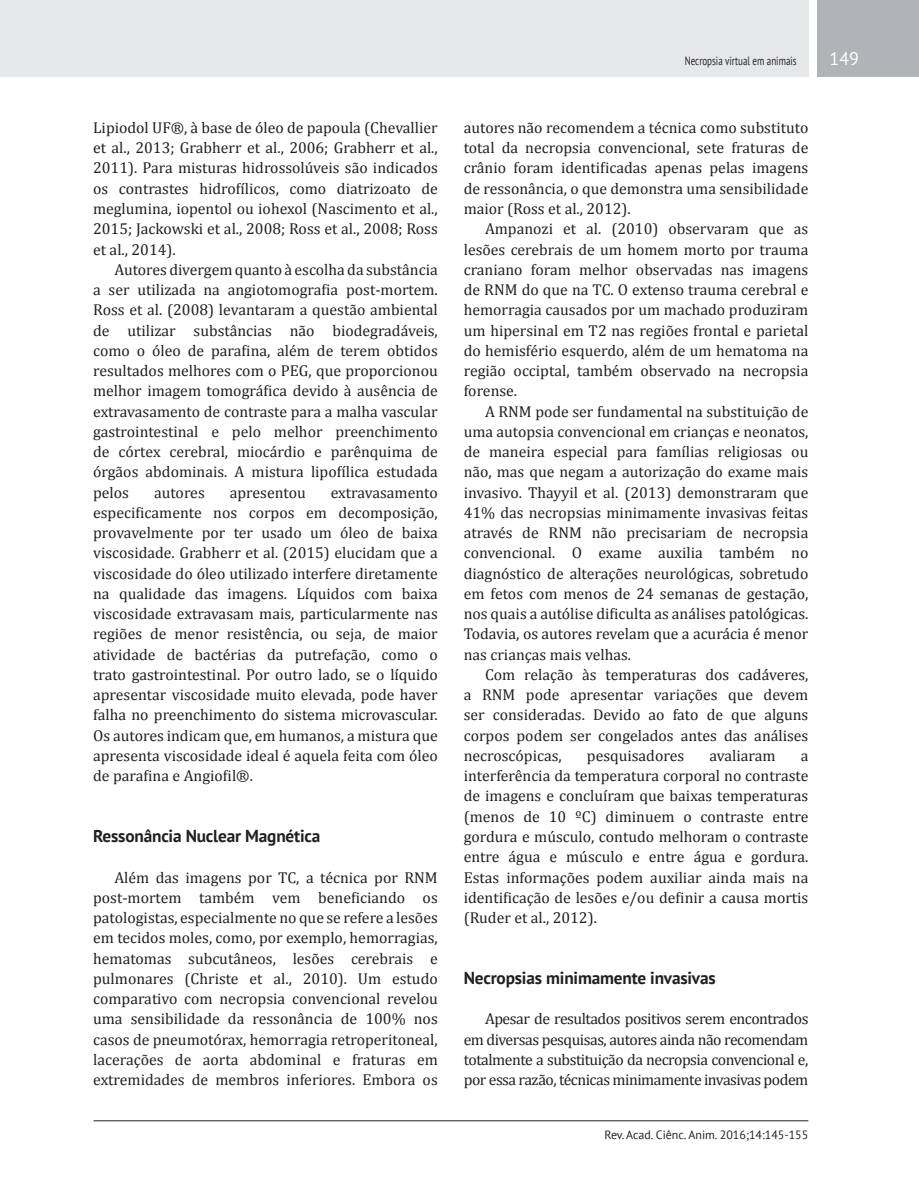
<style>
.page{position:relative;width:919px;height:1191px;background:#fff}
.page>*{position:absolute;margin:0;border:0;box-sizing:border-box;transform-origin:0 0}
.t1{font:18px "PT Sans";color:#fff}
.Título_1{font:700 17.25px "PT Sans";letter-spacing:-.01em;color:#231f20}
.TEXTO{font:15.75px/20.2px "Cambria";color:#231f20;text-align:justify}
.t2{font:12px "PT Sans";color:#231f20}
.t3{font:12px "PT Sans";color:#231f20;scale:.75 1}
</style>
<div class="page">
<div style="left:0;top:0;width:808px;height:77px;background:#e6e7e9"></div>
<div style="left:816px;top:0;width:102px;height:77px;background:#b2b3b7"></div>
<hr style="left:94px;top:1120px;width:714px;height:1px;background:#231f20">
<p class="TEXTO" style="left:93px;top:117px;width:346px">Lipiodol UF®, à base de óleo de papoula (Chevallier et al., 2013; Grabherr et al., 2006; Grabherr et al., 2011). Para misturas hidrossolúveis são indicados os contrastes hidrofílicos, como diatrizoato de meglumina, iopentol ou iohexol (Nascimento et al., 2015; Jackowski et al., 2008; Ross et al., 2008; Ross et al., 2014).</p>
<p class="TEXTO" style="left:93px;top:259px;width:346px;text-indent:21px">Autores divergem quanto à escolha da substância a ser utilizada na angiotomografia post-mortem.<br>Ross et al. (2008) levantaram a questão ambiental de utilizar substâncias não biodegradáveis, como o óleo de parafina, além de terem obtidos resultados melhores com o PEG, que proporcionou melhor imagem tomográfica devido à ausência de extravasamento de contraste para a malha vascular gastrointestinal e pelo melhor preenchimento de córtex cerebral, miocárdio e parênquima de órgãos abdominais. A mistura lipofílica estudada pelos</p>
<p class="TEXTO" style="left:93px;top:482px;width:346px;text-indent:237px">extravasamento especificamente nos corpos em decomposição, provavelmente por ter usado um óleo de baixa viscosidade. Grabherr et al. (2015) elucidam que a viscosidade do óleo utilizado interfere diretamente na qualidade das imagens. Líquidos com baixa viscosidade extravasam mais, particularmente nas regiões de menor resistência, ou seja, de maior atividade de bactérias da putrefação, como o trato gastrointestinal. Por outro lado, se o líquido apresentar viscosidade muito elevada, pode haver falha no preenchimento do sistema microvascular.<br>Os autores indicam que, em humanos, a mistura que apresenta viscosidade ideal é aquela feita com óleo de parafina e Angiofil®.</p>
<p class="TEXTO" style="left:154px;top:482px;width:52px">autores</p>
<p class="TEXTO" style="left:230px;top:482px;width:77px">apresentou</p>
<p class="Título_1" style="left:93px;top:824px;width:229px">Ressonância Nuclear Magnética</p>
<p class="TEXTO" style="left:93px;top:867px;width:346px;text-indent:21px">Além das imagens por TC, a técnica por RNM post-mortem também vem beneficiando os patologistas, especialmente no que se refere a lesões em tecidos moles, como, por exemplo, hemorragias, hematomas subcutâneos, lesões cerebrais e pulmonares (Christe et al., 2010). Um estudo comparativo com necropsia convencional revelou uma sensibilidade da ressonância de 100% nos casos de pneumotórax, hemorragia retroperitoneal, lacerações de aorta abdominal e fraturas em extremidades de membros inferiores. Embora os</p>
<p class="t3" style="left:684px;top:53px;width:151px">Necropsia virtual em animais</p>
<p class="t1" style="left:829px;top:47px;width:31px">149</p>
<p class="TEXTO" style="left:463px;top:117px;width:346px">autores não recomendem a técnica como substituto total da necropsia convencional, sete fraturas de crânio foram identificadas apenas pelas imagens de ressonância, o que demonstra uma sensibilidade maior (Ross et al., 2012).</p>
<p class="TEXTO" style="left:463px;top:219px;width:346px;text-indent:21px">Ampanozi et al. (2010) observaram que as lesões cerebrais de um homem morto por trauma craniano foram melhor observadas nas imagens de RNM do que na TC. O extenso trauma cerebral e hemorragia causados por um machado produziram um hipersinal em T2 nas regiões frontal e parietal do hemisfério esquerdo, além de um hematoma na região occiptal, também observado na necropsia forense.</p>
<p class="TEXTO" style="left:463px;top:401px;width:346px;text-indent:21px">A RNM pode ser fundamental na substituição de uma autopsia convencional em crianças e neonatos, de maneira especial para famílias religiosas ou não, mas que negam a autorização do exame mais invasivo. Thayyil et al. (2013) demonstraram que 41% das necropsias minimamente invasivas feitas através de RNM não precisariam de necropsia convencional. O exame auxilia também no diagnóstico de alterações neurológicas, sobretudo em fetos com menos de 24 semanas de gestação, nos quais a autólise dificulta as análises patológicas.<br>Todavia, os autores revelam que a acurácia é menor nas crianças mais velhas.</p>
<p class="TEXTO" style="left:463px;top:664px;width:346px;text-indent:21px">Com relação às temperaturas dos cadáveres, a RNM pode apresentar variações que devem ser consideradas. Devido ao fato de que alguns corpos podem ser congelados antes das análises necroscópicas,</p>
<p class="TEXTO" style="left:587px;top:745px;width:99px">pesquisadores</p>
<p class="TEXTO" style="left:709px;top:745px;width:68px">avaliaram</p>
<p class="TEXTO" style="left:463px;top:745px;width:346px;text-indent:337px">a interferência da temperatura corporal no contraste de imagens e concluíram que baixas temperaturas (menos de 10 ºC) diminuem o contraste entre gordura e músculo, contudo melhoram o contraste entre água e músculo e entre água e gordura.<br>Estas informações podem auxiliar ainda mais na identificação de lesões e/ou definir a causa mortis (Ruder et al., 2012).</p>
<p class="Título_1" style="left:463px;top:966px;width:253px">Necropsias minimamente invasivas</p>
<p class="TEXTO" style="left:463px;top:1008px;width:346px;text-indent:21px">Apesar de resultados positivos serem encontrados em diversas pesquisas, autores ainda não recomendam totalmente a substituição da necropsia convencional e, por essa razão, técnicas minimamente invasivas podem</p>
<p class="t2" style="left:604px;top:1126px;width:205px">Rev. Acad. Ciênc. Anim. 2016;14:145-155</p>
</div>
